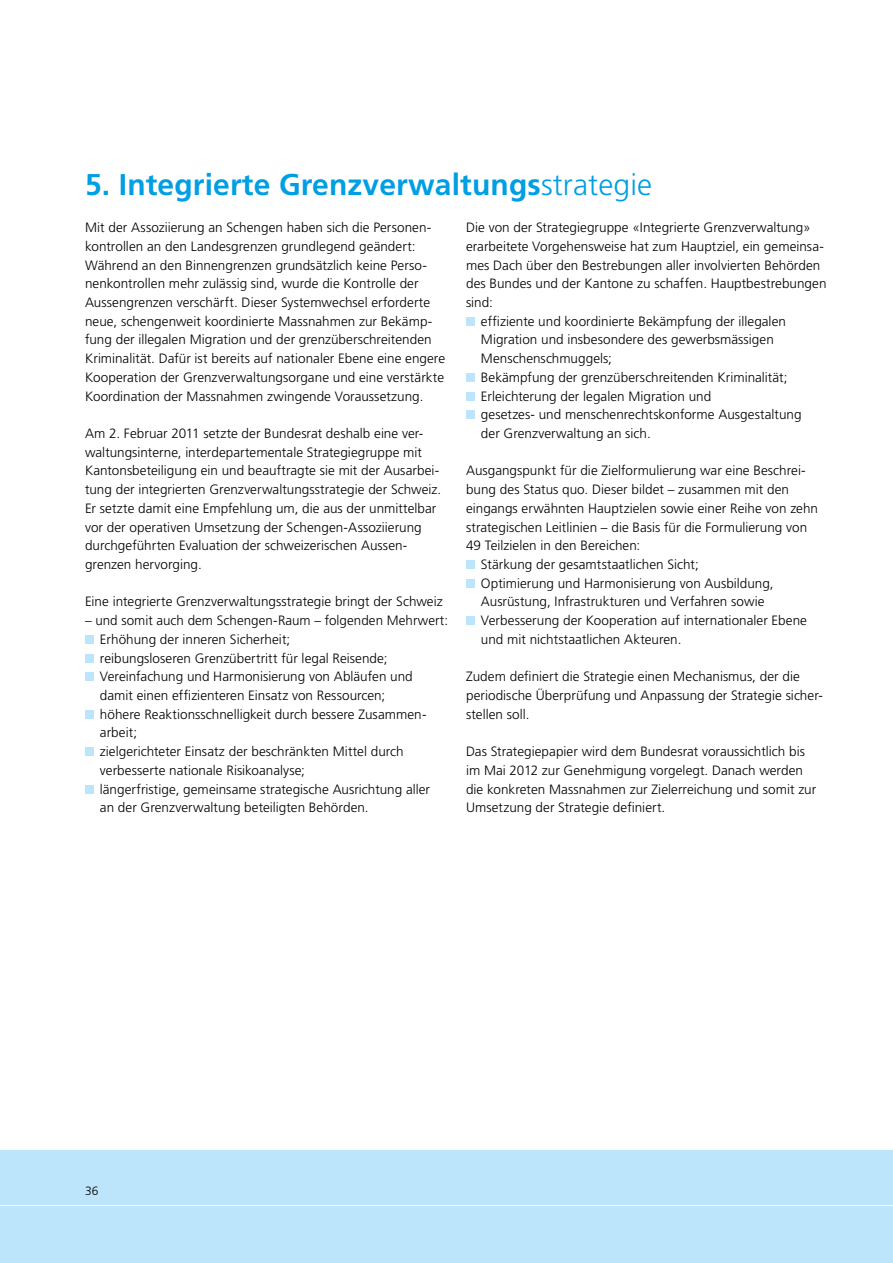
<style>
.page{position:relative;width:893px;height:1263px;background:#fff}
.page>*{position:absolute;margin:0;border:0;box-sizing:border-box;transform-origin:0 0}
.t1{font:700 30px "Frutiger LT Std";letter-spacing:.005em;color:#009ee3}
.t2{font:300 13.5px/18.8px "Frutiger LT Std";color:#000}
.t3{font:300 12px "Frutiger LT Std";color:#000}
.s1{font-weight:300}
</style>
<div class="page">
<div style="left:0;top:1150px;width:893px;height:113px;background:#bce4fa"></div>
<hr style="left:0;top:1205px;width:893px;height:1px;background:#fff">
<div style="left:85px;top:635px;width:9px;height:9px;background:#bce4fa"></div>
<div style="left:85px;top:654px;width:9px;height:8px;background:#bce4fa"></div>
<div style="left:85px;top:672px;width:9px;height:9px;background:#bce4fa"></div>
<div style="left:85px;top:710px;width:9px;height:9px;background:#bce4fa"></div>
<div style="left:85px;top:747px;width:9px;height:9px;background:#bce4fa"></div>
<div style="left:85px;top:784px;width:9px;height:9px;background:#bce4fa"></div>
<div style="left:466px;top:317px;width:9px;height:9px;background:#bce4fa"></div>
<div style="left:466px;top:373px;width:9px;height:9px;background:#bce4fa"></div>
<div style="left:466px;top:392px;width:9px;height:9px;background:#bce4fa"></div>
<div style="left:466px;top:410px;width:9px;height:9px;background:#bce4fa"></div>
<div style="left:466px;top:560px;width:9px;height:9px;background:#bce4fa"></div>
<div style="left:466px;top:579px;width:9px;height:9px;background:#bce4fa"></div>
<div style="left:466px;top:616px;width:9px;height:9px;background:#bce4fa"></div>
<h1 class="t1" style="left:85px;top:167px;width:569px">5. Integrierte Grenzverwaltungs<span class="s1">strategie</span></h1>
<p class="t2" style="left:85px;top:218px;width:362px">Mit der Assoziierung an Schengen haben sich die Personen&shy;kontrollen an den Landesgrenzen grundlegend geändert:<br>Während an den Binnengrenzen grundsätzlich keine Perso&shy;nenkontrollen mehr zulässig sind, wurde die Kontrolle der Aussengrenzen verschärft. Dieser Systemwechsel erforderte neue, schengenweit koordinierte Massnahmen zur Bekämp&shy;fung der illegalen Migration und der grenzüberschreitenden Kriminalität. Dafür ist bereits auf nationaler Ebene eine engere Kooperation der Grenzverwaltungsorgane und eine verstärkte Koordination der Massnahmen zwingende Voraussetzung.</p>
<p class="t2" style="left:85px;top:424px;width:358px">Am 2. Februar 2011 setzte der Bundesrat deshalb eine ver&shy;waltungsinterne, interdepartementale Strategiegruppe mit Kantonsbeteiligung ein und beauftragte sie mit der Ausarbei&shy;tung der integrierten Grenzverwaltungsstrategie der Schweiz.<br>Er setzte damit eine Empfehlung um, die aus der unmittelbar vor der operativen Umsetzung der Schengen-Assoziierung durchgeführten Evaluation der schweizerischen Aussen&shy;grenzen hervorging.</p>
<p class="t2" style="left:85px;top:593px;width:359px">Eine integrierte Grenzverwaltungsstrategie bringt der Schweiz</p>
<p class="t2" style="left:100px;top:611px;width:350px;text-indent:-15px">– und somit auch dem Schengen-Raum – folgenden Mehrwert:<br>Erhöhung der inneren Sicherheit;<br>reibungsloseren Grenzübertritt für legal Reisende; Vereinfachung und Harmonisierung von Abläufen und damit einen effizienteren Einsatz von Ressourcen;<br>höhere Reaktionsschnelligkeit durch bessere Zusammen&shy;arbeit;<br>zielgerichteter Einsatz der beschränkten Mittel durch verbesserte nationale Risikoanalyse;<br>längerfristige, gemeinsame strategische Ausrichtung aller<br>an der Grenzverwaltung beteiligten Behörden.</p>
<p class="t2" style="left:466px;top:218px;width:346px">Die von der Strategiegruppe «Integrierte Grenzverwaltung»</p>
<p class="t2" style="left:466px;top:237px;width:359px">erarbeitete Vorgehensweise hat zum Hauptziel, ein gemeinsa-</p>
<p class="t2" style="left:466px;top:256px;width:356px">mes Dach über den Bestrebungen aller involvierten Behörden</p>
<p class="t2" style="left:466px;top:274px;width:362px">des Bundes und der Kantone zu schaffen. Hauptbestrebungen</p>
<p class="t2" style="left:466px;top:293px;width:28px">sind:</p>
<p class="t2" style="left:481px;top:312px;width:307px">effiziente und koordinierte Bekämpfung der illegalen</p>
<p class="t2" style="left:481px;top:331px;width:294px">Migration und insbesondere des gewerbsmässigen</p>
<p class="t2" style="left:481px;top:349px;width:133px">Menschenschmuggels;</p>
<p class="t2" style="left:481px;top:368px;width:308px">Bekämpfung der grenzüberschreitenden Kriminalität;</p>
<p class="t2" style="left:481px;top:387px;width:232px">Erleichterung der legalen Migration und</p>
<p class="t2" style="left:481px;top:405px;width:322px">gesetzes- und menschenrechtskonforme Ausgestaltung</p>
<p class="t2" style="left:481px;top:424px;width:171px">der Grenzverwaltung an sich.</p>
<p class="t2" style="left:466px;top:462px;width:341px">Ausgangspunkt für die Zielformulierung war eine Beschrei-</p>
<p class="t2" style="left:466px;top:480px;width:325px">bung des Status quo. Dieser bildet – zusammen mit den</p>
<p class="t2" style="left:466px;top:499px;width:353px">eingangs erwähnten Hauptzielen sowie einer Reihe von zehn</p>
<p class="t2" style="left:466px;top:518px;width:343px">strategischen Leitlinien – die Basis für die Formulierung von</p>
<p class="t2" style="left:466px;top:536px;width:176px">49 Teilzielen in den Bereichen:</p>
<p class="t2" style="left:481px;top:555px;width:219px">Stärkung der gesamtstaatlichen Sicht;</p>
<p class="t2" style="left:481px;top:574px;width:294px">Optimierung und Harmonisierung von Ausbildung,</p>
<p class="t2" style="left:481px;top:592px;width:285px">Ausrüstung, Infrastrukturen und Verfahren sowie</p>
<p class="t2" style="left:481px;top:611px;width:328px">Verbesserung der Kooperation auf internationaler Ebene</p>
<p class="t2" style="left:481px;top:630px;width:202px">und mit nichtstaatlichen Akteuren.</p>
<p class="t2" style="left:466px;top:667px;width:358px">Zudem definiert die Strategie einen Mechanismus, der die periodische Überprüfung und Anpassung der Strategie sicher&shy;stellen soll.</p>
<p class="t2" style="left:466px;top:742px;width:352px">Das Strategiepapier wird dem Bundesrat voraussichtlich bis im Mai 2012 zur Genehmigung vorgelegt. Danach werden die konkreten Massnahmen zur Zielerreichung und somit zur Umsetzung der Strategie definiert.</p>
<p class="t3" style="left:85px;top:1184px;width:15px">36</p>
</div>
